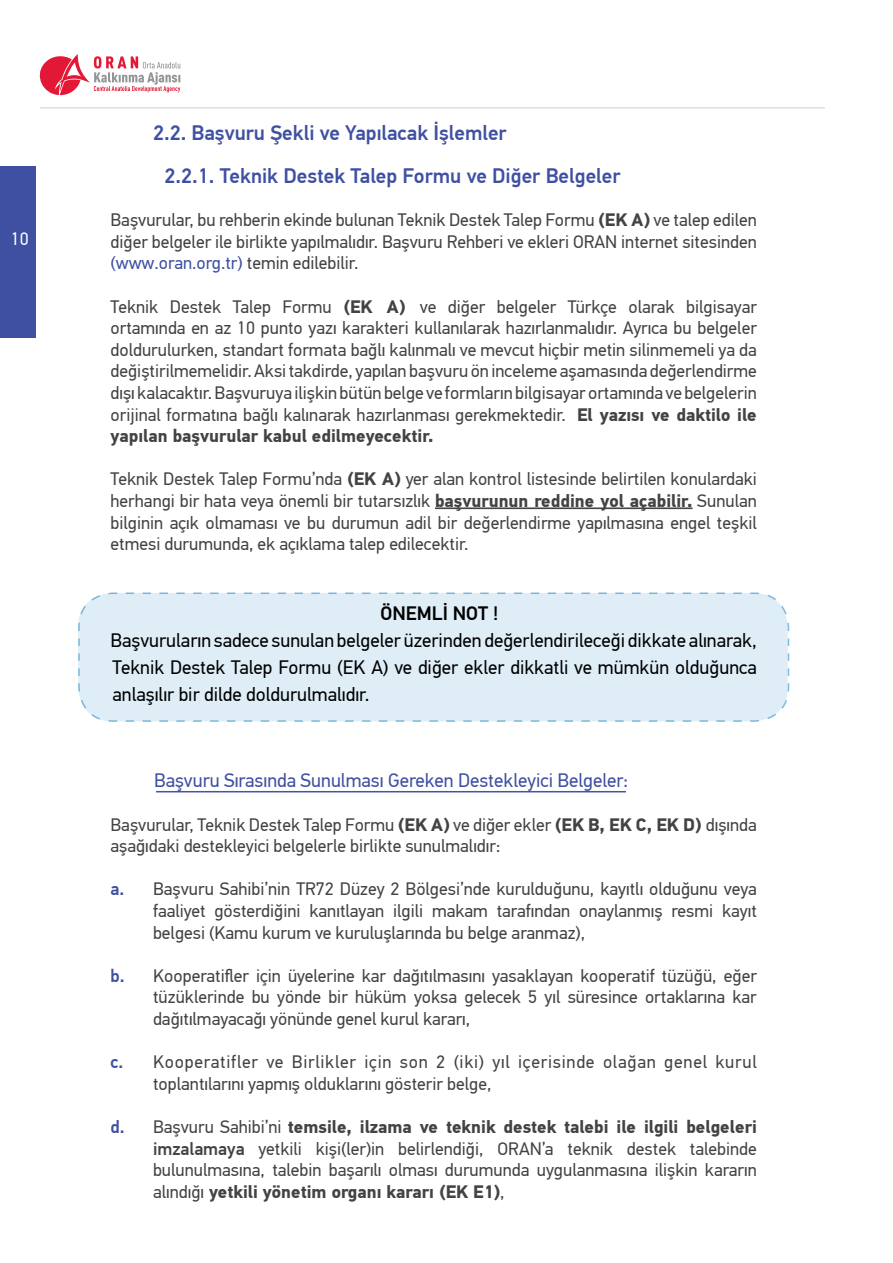
<style>
.page{position:relative;width:893px;height:1263px;background:#fff}
.page>*{position:absolute;margin:0;border:0;box-sizing:border-box;transform-origin:0 0}
.t1{font:500 20.85px/43.2px "PF Din Text Pro";color:#3f50a2}
.t2{font:19.5px/26.8px "PF Din Text Pro";color:#000;text-align:justify}
.t3{font:19.5px "PF Din Text Pro";color:#3f50a2}
.t4{font:500 19.5px "PF Din Text Pro";color:#000}
.t5{font:18px/21.6px "PF Din Text Pro";color:#434345;text-align:justify}
.t6{font:18px/21.6px "PF Din Text Pro";letter-spacing:.04em;color:#434345}
.t7{font:18px "PF Din Text Pro";color:#fff}
.s1{font-weight:700}
.s2{color:#3f50a2}
.s3{font-weight:500;color:#3f50a2}
.s4{font-weight:500}
</style>
<div class="page">
<div style="left:0;top:166px;width:35px;height:171px;background:#3f50a2"></div>
<hr style="left:40px;top:107px;width:785px;height:1px;background:#a7a9ac">
<svg style="left:39px;top:54px;width:141px;height:41px"></svg>
<div style="left:78px;top:592px;width:712px;height:130px;background:#deedf6"></div>
<hr style="left:435px;top:507px;width:258px;height:2px;background:#434345">
<hr style="left:156px;top:791px;width:470px;height:1px;background:#3f50a2">
<p class="t7" style="left:11px;top:228px;width:19px">10</p>
<p class="t1" style="left:165px;top:111px;width:457px;text-indent:-11px">2.2. Başvuru Şekli ve Yapılacak İşlemler<br>2.2.1. Teknik Destek Talep Formu ve Diğer Belgeler</p>
<p class="t5" style="left:111px;top:209px;width:648px">Başvurular, bu rehberin ekinde bulunan Teknik Destek Talep Formu <span class="s1">(EK A)</span> ve talep edilen diğer belgeler ile birlikte yapılmalıdır. Başvuru Rehberi ve ekleri ORAN internet sitesinden <span class="s2">(www.oran.org.tr)</span> temin edilebilir.</p>
<p class="t5" style="left:111px;top:296px;width:648px">Teknik Destek Talep Formu <span class="s1">(EK A)</span> ve diğer belgeler Türkçe olarak bilgisayar ortamında en az 10 punto yazı karakteri kullanılarak hazırlanmalıdır. Ayrıca bu belgeler doldurulurken, standart formata bağlı kalınmalı ve mevcut hiçbir metin silinmemeli ya da değiştirilmemelidir. Aksi takdirde, yapılan başvuru ön inceleme aşamasında değerlendirme dışı kalacaktır. Başvuruya ilişkin bütün belge ve formların bilgisayar ortamında ve belgelerin orijinal formatına bağlı kalınarak hazırlanması gerekmektedir. <span class="s1">El yazısı ve daktilo ile yapılan başvurular kabul edilmeyecektir.</span></p>
<p class="t5" style="left:111px;top:469px;width:648px">Teknik Destek Talep Formu’nda <span class="s1">(EK A)</span> yer alan kontrol listesinde belirtilen konulardaki herhangi bir hata veya önemli bir tutarsızlık <span class="s1">başvurunun reddine yol açabilir.</span> Sunulan bilginin açık olmaması ve bu durumun adil bir değerlendirme yapılmasına engel teşkil etmesi durumunda, ek açıklama talep edilecektir.</p>
<p class="t4" style="left:381px;top:602px;width:119px">ÖNEMLİ NOT !</p>
<p class="t2" style="left:111px;top:627px;width:648px">Başvuruların sadece sunulan belgeler üzerinden değerlendirileceği dikkate alınarak, Teknik Destek Talep Formu (EK A) ve diğer ekler dikkatli ve mümkün olduğunca anlaşılır bir dilde doldurulmalıdır.</p>
<p class="t3" style="left:154px;top:769px;width:476px">Başvuru Sırasında Sunulması Gereken Destekleyici Belgeler:</p>
<p class="t5" style="left:111px;top:814px;width:648px">Başvurular, Teknik Destek Talep Formu <span class="s1">(EK A)</span> ve diğer ekler <span class="s1">(EK B, EK C, EK D)</span> dışında aşağıdaki destekleyici belgelerle birlikte sunulmalıdır:</p>
<p class="t5" style="left:153px;top:879px;width:605px;text-indent:-43px"><span class="s3">a.</span> Başvuru Sahibi’nin TR72 Düzey 2 Bölgesi’nde kurulduğunu, kayıtlı olduğunu veya faaliyet gösterdiğini kanıtlayan ilgili makam tarafından onaylanmış resmi kayıt belgesi (Kamu kurum ve kuruluşlarında bu belge aranmaz),</p>
<p class="t5" style="left:153px;top:965px;width:605px;text-indent:-43px"><span class="s3">b.</span> Kooperatifler için üyelerine kar dağıtılmasını yasaklayan kooperatif tüzüğü, eğer tüzüklerinde bu yönde bir hüküm yoksa gelecek 5 yıl süresince ortaklarına kar dağıtılmayacağı yönünde genel kurul kararı,</p>
<p class="t6" style="left:153px;top:1051px;width:605px;text-indent:-43px"><span class="s3">c.</span> Kooperatifler ve Birlikler için son 2 (iki) yıl içerisinde olağan genel kurul toplantılarını yapmış olduklarını gösterir belge,</p>
<p class="t5" style="left:153px;top:1116px;width:605px;text-indent:-43px"><span class="s3">d.</span> Başvuru Sahibi’ni <span class="s1">temsile, ilzama ve teknik destek talebi ile ilgili belgeleri </span><span class="s4">imzalamaya</span> yetkili kişi(ler)in belirlendiği, ORAN’a teknik destek talebinde bulunulmasına, talebin başarılı olması durumunda uygulanmasına ilişkin kararın alındığı <span class="s1">yetkili yönetim organı kararı (EK E1)</span>,</p>
</div>
